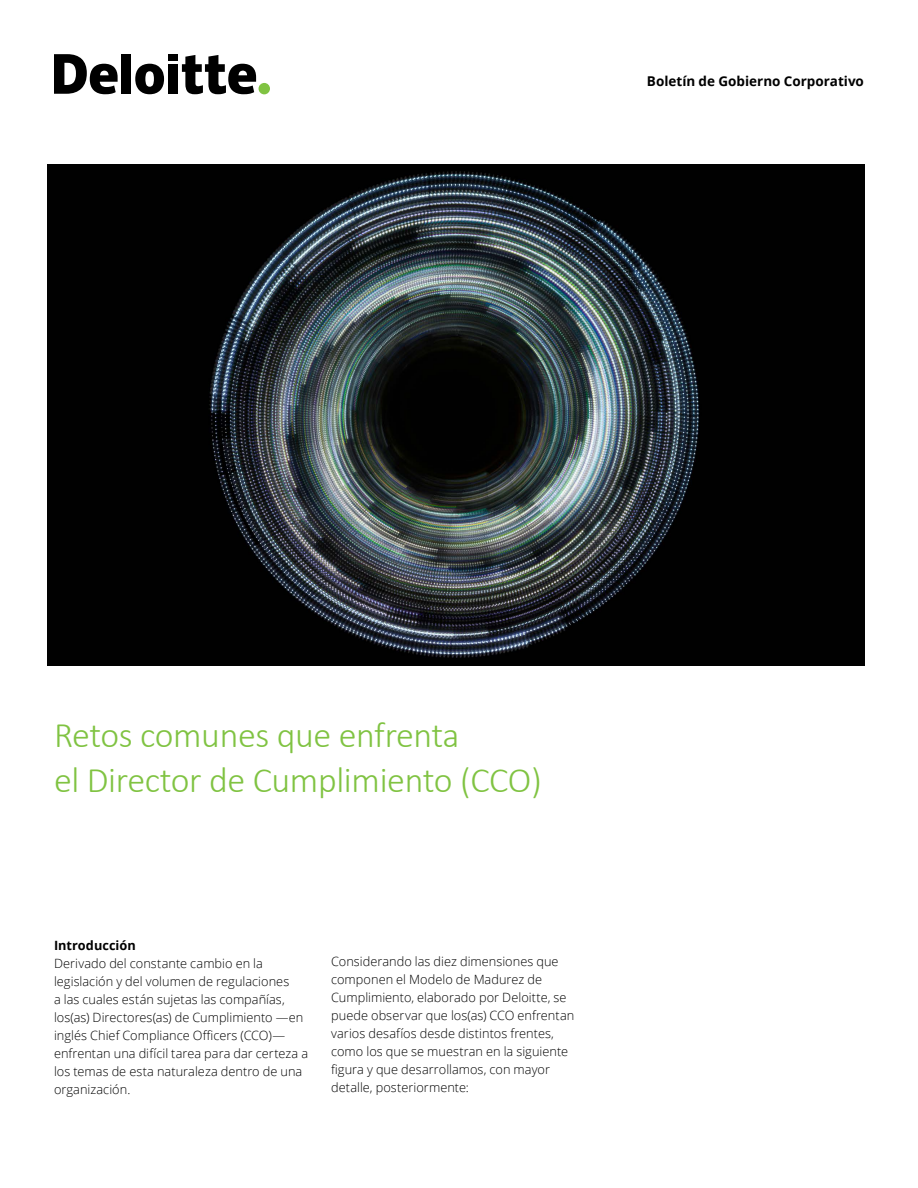
<style>
.page{position:relative;width:918px;height:1188px;background:#fff}
.page>*{position:absolute;margin:0;border:0;box-sizing:border-box;transform-origin:0 0}
.t1{font:300 36px/45px "Calibri";letter-spacing:-.01em;color:#80c342}
.t2{font:700 13.5px "Open Sans";color:#000}
.t3{font:300 12.75px/18px "Open Sans";letter-spacing:.005em;color:#000}
.t4{font:700 12.75px "Open Sans";color:#000}
</style>
<div class="page">
<div style="left:259px;top:83px;width:11px;height:11px;background:#80c342;border-radius:50%"></div>
<div style="left:121px;top:54px;width:10px;height:40px;background:#000"></div>
<svg style="left:135px;top:64px;width:29px;height:30px"></svg>
<div style="left:168px;top:64px;width:10px;height:30px;background:#000"></div>
<div style="left:168px;top:54px;width:10px;height:7px;background:#000"></div>
<svg style="left:182px;top:55px;width:74px;height:39px"></svg>
<svg style="left:54px;top:54px;width:64px;height:40px"></svg>
<img style="left:48px;top:164px;width:816px;height:501px">
<p class="t2" style="left:647px;top:71px;width:219px">Boletín de Gobierno Corporativo</p>
<h1 class="t1" style="left:54px;top:712px;width:489px">Retos comunes que enfrenta<br>el Director de Cumplimiento (CCO)</h1>
<p class="t4" style="left:54px;top:936px;width:83px">Introducción</p>
<p class="t3" style="left:54px;top:954px;width:256px">Derivado del constante cambio en la legislación y del volumen de regulaciones<br>a las cuales están sujetas las compañías, los(as) Directores(as) de Cumplimiento —en inglés Chief Compliance Officers (CCO)— enfrentan una difícil tarea para dar certeza a los temas de esta naturaleza dentro de una organización.</p>
<p class="t3" style="left:331px;top:952px;width:245px">Considerando las diez dimensiones que componen el Modelo de Madurez de Cumplimiento, elaborado por Deloitte, se puede observar que los(as) CCO enfrentan varios desafíos desde distintos frentes, como los que se muestran en la siguiente figura y que desarrollamos, con mayor detalle, posteriormente:</p>
</div>
